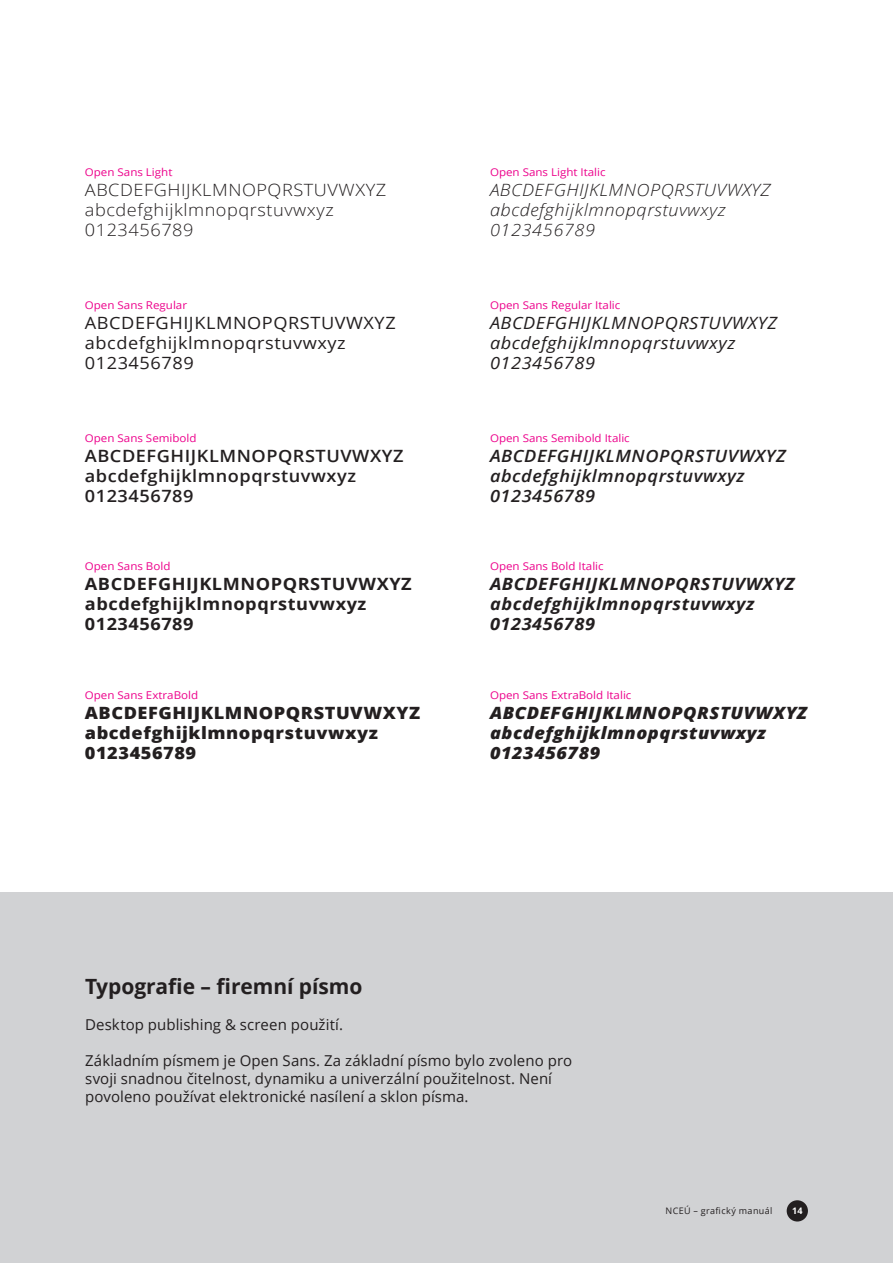
<style>
.page{position:relative;width:893px;height:1263px;background:#fff}
.page>*{position:absolute;margin:0;border:0;box-sizing:border-box;transform-origin:0 0}
.t1{font:700 21px "Open Sans";color:#231f20}
.t2{font:italic 600 16.95px/20px "Open Sans";letter-spacing:.03em;color:#231f20;scale:1.07 1}
.t3{font:600 16.95px/20px "Open Sans";letter-spacing:.03em;color:#231f20;scale:1.07 1}
.t4{font:italic 700 16.95px/20px "Open Sans";letter-spacing:.03em;color:#231f20;scale:1.07 1}
.t5{font:700 16.95px/20px "Open Sans";letter-spacing:.03em;color:#231f20;scale:1.07 1}
.t6{font:italic 800 16.95px/20px "Open Sans";letter-spacing:.03em;color:#231f20;scale:1.07 1}
.t7{font:800 16.95px/20px "Open Sans";letter-spacing:.03em;color:#231f20;scale:1.07 1}
.t8{font:16.95px/20px "Open Sans";letter-spacing:.03em;color:#231f20;scale:1.07 1}
.t9{font:italic 16.95px/20px "Open Sans";letter-spacing:.03em;color:#231f20;scale:1.07 1}
.t10{font:300 16.95px/20px "Open Sans";letter-spacing:.03em;color:#231f20;scale:1.07 1}
.t11{font:italic 300 16.95px/20px "Open Sans";letter-spacing:.03em;color:#231f20;scale:1.07 1}
.t12{font:15px/18px "Open Sans";letter-spacing:.005em;color:#231f20}
.t13{font:10.8px "Open Sans";color:#ed028c;scale:1.07 1}
.t14{font:9px "Open Sans";letter-spacing:.045em;color:#231f20}
.t15{font:700 9px "Open Sans";color:#fff}
</style>
<div class="page">
<div style="left:0;top:892px;width:893px;height:371px;background:#d1d2d4"></div>
<div style="left:787px;top:1200px;width:21px;height:21px;background:#231f20;border-radius:50%"></div>
<p class="t13" style="left:85px;top:164px;width:83px">Open Sans Light</p>
<p class="t10" style="left:85px;top:179px;width:283px">ABCDEFGHIJKLMNOPQRSTUVWXYZ abcdefghijklmnopqrstuvwxyz<br>0123456789</p>
<p class="t13" style="left:85px;top:297px;width:97px">Open Sans Regular</p>
<p class="t8" style="left:85px;top:312px;width:292px">ABCDEFGHIJKLMNOPQRSTUVWXYZ abcdefghijklmnopqrstuvwxyz<br>0123456789</p>
<p class="t13" style="left:85px;top:430px;width:106px">Open Sans Semibold</p>
<p class="t3" style="left:85px;top:445px;width:299px">ABCDEFGHIJKLMNOPQRSTUVWXYZ abcdefghijklmnopqrstuvwxyz<br>0123456789</p>
<p class="t13" style="left:85px;top:559px;width:81px">Open Sans Bold</p>
<p class="t5" style="left:85px;top:574px;width:307px">ABCDEFGHIJKLMNOPQRSTUVWXYZ abcdefghijklmnopqrstuvwxyz<br>0123456789</p>
<p class="t13" style="left:85px;top:687px;width:107px">Open Sans ExtraBold</p>
<p class="t7" style="left:85px;top:701px;width:315px">ABCDEFGHIJKLMNOPQRSTUVWXYZ abcdefghijklmnopqrstuvwxyz<br>0123456789</p>
<p class="t13" style="left:490px;top:164px;width:110px">Open Sans Light Italic</p>
<p class="t11" style="left:490px;top:179px;width:264px">ABCDEFGHIJKLMNOPQRSTUVWXYZ abcdefghijklmnopqrstuvwxyz<br>0123456789</p>
<p class="t13" style="left:490px;top:297px;width:123px">Open Sans Regular Italic</p>
<p class="t9" style="left:490px;top:312px;width:270px">ABCDEFGHIJKLMNOPQRSTUVWXYZ abcdefghijklmnopqrstuvwxyz<br>0123456789</p>
<p class="t13" style="left:490px;top:430px;width:132px">Open Sans Semibold Italic</p>
<p class="t2" style="left:490px;top:445px;width:278px">ABCDEFGHIJKLMNOPQRSTUVWXYZ abcdefghijklmnopqrstuvwxyz<br>0123456789</p>
<p class="t13" style="left:490px;top:559px;width:108px">Open Sans Bold Italic</p>
<p class="t4" style="left:490px;top:574px;width:286px">ABCDEFGHIJKLMNOPQRSTUVWXYZ abcdefghijklmnopqrstuvwxyz<br>0123456789</p>
<p class="t13" style="left:490px;top:687px;width:134px">Open Sans ExtraBold Italic</p>
<p class="t6" style="left:490px;top:702px;width:298px">ABCDEFGHIJKLMNOPQRSTUVWXYZ abcdefghijklmnopqrstuvwxyz<br>0123456789</p>
<h1 class="t1" style="left:85px;top:972px;width:279px">Typografie – firemní písmo</h1>
<p class="t12" style="left:85px;top:1015px;width:260px">Desktop publishing &amp; screen použití.</p>
<p class="t12" style="left:85px;top:1051px;width:489px">Základním písmem je Open Sans. Za základní písmo bylo zvoleno pro svoji snadnou čitelnost, dynamiku a univerzální použitelnost. Není povoleno používat elektronické nasílení a sklon písma.</p>
<p class="t14" style="left:666px;top:1205px;width:108px">NCEÚ – grafický manuál</p>
<p class="t15" style="left:792px;top:1204px;width:12px">14</p>
</div>
